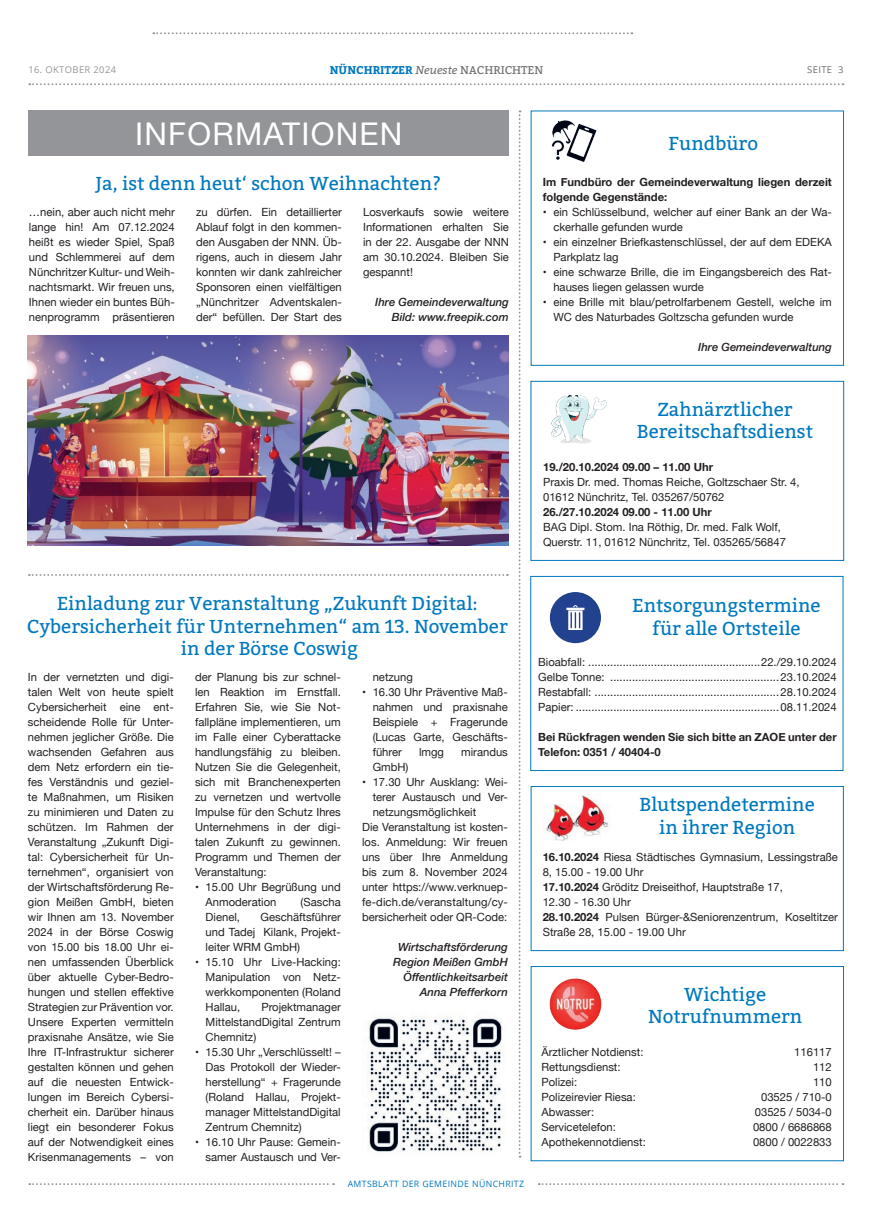
<style>
.page{position:relative;width:886px;height:1223px;background:#fff}
.page>*{position:absolute;margin:0;border:0;box-sizing:border-box;transform-origin:0 0}
.t1{font:31.25px "Helvetica Neue";letter-spacing:.04em;color:#fff}
.t2{font:18.75px/22.5px "Bitter";color:#0078be;text-align:center}
.t3{font:11.25px/15px "Helvetica Neue";color:#231f20;text-align:justify}
.t4{font:700 11.25px/15px "Helvetica Neue";color:#231f20}
.t5{font:italic 500 11.25px/15px "Helvetica Neue";color:#231f20;text-align:right}
.t6{font:700 11.25px "Bitter";color:#0078be}
.t7{font:9.38px "Open Sans";letter-spacing:.04em;color:#939598}
.t8{font:9.38px "Open Sans";letter-spacing:.04em;color:#6c6d70}
.t9{font:8.75px "Open Sans";letter-spacing:.04em;color:#0078be}
.s1{font-weight:400;font-style:italic;color:#6c6d70}
.s2{font-weight:400;color:#6c6d70}
.s3{font-weight:700}
</style>
<div class="page">
<svg style="left:29px;top:83px;width:814px;height:2px"></svg>
<svg style="left:29px;top:1183px;width:305px;height:2px"></svg>
<svg style="left:539px;top:1183px;width:304px;height:2px"></svg>
<div style="left:531px;top:966px;width:313px;height:195px;border:1px solid #0078be"></div>
<img style="left:549px;top:978px;width:53px;height:51px">
<div style="left:530px;top:381px;width:314px;height:180px;border:1px solid #0078be"></div>
<svg style="left:551px;top:396px;width:56px;height:48px"></svg>
<div style="left:550px;top:592px;width:51px;height:51px;background:#22418f;border-radius:50%"></div>
<svg style="left:568px;top:609px;width:14px;height:21px"></svg>
<hr style="left:566px;top:607px;width:18px;height:3px;background:#22418f">
<svg style="left:570px;top:605px;width:10px;height:23px"></svg>
<div style="left:530px;top:576px;width:313px;height:195px;border:1px solid #0078be"></div>
<div style="left:28px;top:111px;width:480px;height:45px;background:#939598"></div>
<svg style="left:153px;top:32px;width:479px;height:2px"></svg>
<svg style="left:29px;top:574px;width:479px;height:2px"></svg>
<svg style="left:519px;top:110px;width:2px;height:1047px"></svg>
<div style="left:531px;top:110px;width:313px;height:256px;border:1px solid #0078be"></div>
<img style="left:551px;top:120px;width:46px;height:43px">
<img style="left:543px;top:794px;width:66px;height:46px">
<div style="left:530px;top:786px;width:314px;height:165px;border:1px solid #0078be"></div>
<img style="left:367px;top:1016px;width:135px;height:138px">
<img style="left:28px;top:336px;width:481px;height:210px">
<p class="t7" style="left:28px;top:63px;width:89px">16. OKTOBER 2024</p>
<p class="t6" style="left:330px;top:62px;width:215px">NÜNCHRITZER <span class="s1">Neueste</span> <span class="s2">NACHRICHTEN</span></p>
<p class="t8" style="left:807px;top:63px;width:38px">SEITE 3</p>
<h1 class="t1" style="left:135px;top:111px;width:269px">INFORMATIONEN</h1>
<h2 class="t2" style="left:96px;top:171px;width:347px">Ja, ist denn heut‘ schon Weihnachten?</h2>
<p class="t3" style="left:29px;top:205px;width:147px">…nein, aber auch nicht mehr lange hin! Am 07.12.2024 heißt es wieder Spiel, Spaß und Schlemmerei auf dem Nünchritzer Kultur- und Weih&shy;nachtsmarkt. Wir freuen uns, Ihnen wieder ein buntes Büh&shy;nenprogramm präsentieren</p>
<p class="t3" style="left:196px;top:205px;width:147px">zu dürfen. Ein detaillierter Ablauf folgt in den kommen&shy;den Ausgaben der NNN. Üb&shy;rigens, auch in diesem Jahr konnten wir dank zahlreicher Sponsoren einen vielfältigen „Nünchritzer Adventskalen&shy;der“ befüllen. Der Start des</p>
<p class="t3" style="left:363px;top:205px;width:147px">Losverkaufs sowie weitere Informationen erhalten Sie in der 22. Ausgabe der NNN am 30.10.2024. Bleiben Sie gespannt!</p>
<p class="t5" style="left:375px;top:293px;width:135px">Ihre Gemeindeverwaltung<br>Bild: www.freepik.com</p>
<h2 class="t2" style="left:668px;top:131px;width:91px">Fundbüro</h2>
<p class="t4" style="left:543px;top:174px;width:291px">Im Fundbüro der Gemeindeverwaltung liegen derzeit folgende Gegenstände:</p>
<p class="t3" style="left:553px;top:205px;width:280px;text-indent:-11px">• ein Schlüsselbund, welcher auf einer Bank an der Wa&shy;ckerhalle gefunden wurde</p>
<p class="t3" style="left:553px;top:235px;width:280px;text-indent:-11px">• ein einzelner Briefkastenschlüssel, der auf dem EDEKA<br>Parkplatz lag</p>
<p class="t3" style="left:553px;top:265px;width:280px;text-indent:-11px">• eine schwarze Brille, die im Eingangsbereich des Rat&shy;hauses liegen gelassen wurde</p>
<p class="t3" style="left:553px;top:295px;width:280px;text-indent:-11px">• eine Brille mit blau/petrolfarbenem Gestell, welche im<br>WC des Naturbades Goltzscha gefunden wurde</p>
<p class="t5" style="left:698px;top:338px;width:135px">Ihre Gemeindeverwaltung</p>
<h2 class="t2" style="left:637px;top:397px;width:178px">Zahnärztlicher<br>Bereitschaftsdienst</h2>
<p class="t4" style="left:543px;top:459px;width:171px">19./20.10.2024 09.00 – 11.00 Uhr</p>
<p class="t3" style="left:543px;top:475px;width:258px">Praxis Dr. med. Thomas Reiche, Goltzschaer Str. 4,<br>01612 Nünchritz, Tel. 035267/50762</p>
<p class="t4" style="left:543px;top:504px;width:170px">26./27.10.2024 09.00 - 11.00 Uhr</p>
<p class="t3" style="left:543px;top:520px;width:244px">BAG Dipl. Stom. Ina Röthig, Dr. med. Falk Wolf,<br>Querstr. 11, 01612 Nünchritz, Tel. 035265/56847</p>
<h2 class="t2" style="left:27px;top:592px;width:482px">Einladung zur Veranstaltung „Zukunft Digital:<br>Cybersicherheit für Unternehmen“ am 13. November in der Börse Coswig</h2>
<p class="t3" style="left:28px;top:670px;width:147px">In der vernetzten und digi&shy;talen Welt von heute spielt Cybersicherheit eine ent&shy;scheidende Rolle für Unter&shy;nehmen jeglicher Größe. Die wachsenden Gefahren aus dem Netz erfordern ein tie&shy;fes Verständnis und geziel&shy;te Maßnahmen, um Risiken zu minimieren und Daten zu schützen. Im Rahmen der Veranstaltung „Zukunft Digi&shy;tal: Cybersicherheit für Un&shy;ternehmen“, organisiert von der Wirtschaftsförderung Re&shy;gion Meißen GmbH, bieten wir Ihnen am 13. November 2024 in der Börse Coswig von 15.00 bis 18.00 Uhr ei&shy;nen umfassenden Überblick über aktuelle Cyber-Bedro&shy;hungen und stellen effektive Strategien zur Prävention vor.<br>Unsere Experten vermitteln praxisnahe Ansätze, wie Sie Ihre IT-Infrastruktur sicherer gestalten können und gehen auf die neuesten Entwick&shy;lungen im Bereich Cybersi&shy;cherheit ein. Darüber hinaus liegt ein besonderer Fokus auf der Notwendigkeit eines Krisenmanagements – von</p>
<p class="t3" style="left:195px;top:670px;width:147px">der Planung bis zur schnel&shy;len Reaktion im Ernstfall.<br>Erfahren Sie, wie Sie Not&shy;fallpläne implementieren, um im Falle einer Cyberattacke handlungsfähig zu bleiben.<br>Nutzen Sie die Gelegenheit, sich mit Branchenexperten zu vernetzen und wertvolle Impulse für den Schutz Ihres Unternehmens in der digi&shy;talen Zukunft zu gewinnen.<br>Programm und Themen der Veranstaltung:</p>
<p class="t3" style="left:373px;top:670px;width:42px">netzung</p>
<p class="t3" style="left:373px;top:685px;width:137px;text-indent:-11px">• 16.30 Uhr Präventive Maß&shy;nahmen und praxisnahe Beispiele + Fragerunde (Lucas Garte, Geschäfts&shy;führer</p>
<p class="t3" style="left:419px;top:745px;width:27px">lmgg</p>
<p class="t3" style="left:461px;top:745px;width:48px">mirandus</p>
<p class="t3" style="left:373px;top:760px;width:37px">GmbH)</p>
<p class="t3" style="left:362px;top:775px;width:147px">• 17.30 Uhr Ausklang: Wei-</p>
<p class="t3" style="left:373px;top:790px;width:137px">terer Austausch und Ver-</p>
<p class="t3" style="left:373px;top:805px;width:105px">netzungsmöglichkeit</p>
<p class="t3" style="left:362px;top:820px;width:147px">Die Veranstaltung ist kosten-</p>
<p class="t3" style="left:362px;top:835px;width:147px">los. Anmeldung: Wir freuen</p>
<p class="t3" style="left:362px;top:850px;width:147px">uns über Ihre Anmeldung</p>
<p class="t3" style="left:362px;top:865px;width:147px">bis zum 8. November 2024</p>
<p class="t3" style="left:362px;top:880px;width:147px">unter https://www.verknuep-</p>
<p class="t3" style="left:362px;top:895px;width:147px">fe-dich.de/veranstaltung/cy-</p>
<p class="t3" style="left:362px;top:910px;width:147px">bersicherheit oder QR-Code:</p>
<p class="t5" style="left:393px;top:938px;width:116px">Wirtschaftsförderung<br>Region Meißen GmbH<br>Öffentlichkeitsarbeit<br>Anna Pfefferkorn</p>
<p class="t3" style="left:206px;top:880px;width:137px;text-indent:-11px">• 15.00 Uhr Begrüßung und<br>Anmoderation</p>
<p class="t3" style="left:301px;top:895px;width:42px">(Sascha</p>
<p class="t3" style="left:206px;top:910px;width:137px;text-indent:55px">Geschäftsführer und Tadej Kilank, Projekt&shy;leiter WRM GmbH)</p>
<p class="t3" style="left:206px;top:955px;width:137px;text-indent:-11px">• 15.10 Uhr Live-Hacking:<br>Manipulation von Netz&shy;werkkomponenten (Roland Hallau,</p>
<p class="t3" style="left:206px;top:910px;width:36px">Dienel,</p>
<p class="t3" style="left:206px;top:1000px;width:137px;text-indent:56px">Projektmanager MittelstandDigital Zentrum Chemnitz)</p>
<p class="t3" style="left:206px;top:1045px;width:137px;text-indent:-11px">• 15.30 Uhr „Verschlüsselt! – Das Protokoll der Wieder&shy;herstellung“ + Fragerunde (Roland Hallau, Projekt&shy;manager MittelstandDigital Zentrum Chemnitz)</p>
<p class="t3" style="left:195px;top:1135px;width:147px;text-align:right">• 16.10 Uhr Pause: Gemein&shy;samer Austausch und Ver-</p>
<p class="t9" style="left:348px;top:1177px;width:178px">AMTSBLATT DER GEMEINDE NÜNCHRITZ</p>
<h2 class="t2" style="left:632px;top:594px;width:190px">Entsorgungstermine für alle Ortsteile</h2>
<p class="t3" style="left:538px;top:655px;width:48px">Bioabfall:</p>
<p class="t3" style="left:761px;top:655px;width:77px">22./29.10.2024</p>
<p class="t3" style="left:538px;top:670px;width:68px">Gelbe Tonne:</p>
<p class="t3" style="left:780px;top:670px;width:58px">23.10.2024</p>
<p class="t3" style="left:538px;top:685px;width:55px">Restabfall:</p>
<p class="t3" style="left:780px;top:685px;width:58px">28.10.2024</p>
<p class="t3" style="left:538px;top:700px;width:37px">Papier:</p>
<p class="t3" style="left:780px;top:700px;width:58px">08.11.2024</p>
<p class="t4" style="left:538px;top:729px;width:300px">Bei Rückfragen wenden Sie sich bitte an ZAOE unter der<br>Telefon: 0351 / 40404-0</p>
<h2 class="t2" style="left:639px;top:793px;width:177px">Blutspendetermine in ihrer Region</h2>
<p class="t3" style="left:543px;top:850px;width:297px;text-align:left"><span class="s3">16.10.2024</span> Riesa Städtisches Gymnasium, Lessingstraße 8, 15.00 - 19.00 Uhr<br><span class="s3">17.10.2024</span> Gröditz Dreiseithof, Hauptstraße 17,<br>12.30 - 16.30 Uhr<br><span class="s3">28.10.2024</span> Pulsen Bürger-&amp;Seniorenzentrum, Koseltitzer Straße 28, 15.00 - 19.00 Uhr</p>
<h2 class="t2" style="left:648px;top:982px;width:156px">Wichtige<br>Notrufnummern</h2>
<p class="t3" style="left:541px;top:1045px;width:104px">Ärztlicher Notdienst:</p>
<p class="t3" style="left:794px;top:1045px;width:39px">116117</p>
<p class="t3" style="left:541px;top:1060px;width:81px">Rettungsdienst:</p>
<p class="t3" style="left:813px;top:1060px;width:20px">112</p>
<p class="t3" style="left:541px;top:1075px;width:37px">Polizei:</p>
<p class="t3" style="left:813px;top:1075px;width:20px">110</p>
<p class="t3" style="left:541px;top:1090px;width:96px">Polizeirevier Riesa:</p>
<p class="t3" style="left:761px;top:1090px;width:72px">03525 / 710-0</p>
<p class="t3" style="left:541px;top:1105px;width:54px">Abwasser:</p>
<p class="t3" style="left:755px;top:1105px;width:78px">03525 / 5034-0</p>
<p class="t3" style="left:541px;top:1120px;width:76px">Servicetelefon:</p>
<p class="t3" style="left:753px;top:1120px;width:80px">0800 / 6686868</p>
<p class="t3" style="left:541px;top:1135px;width:106px">Apothekennotdienst:</p>
<p class="t3" style="left:753px;top:1135px;width:80px">0800 / 0022833</p>
</div>
